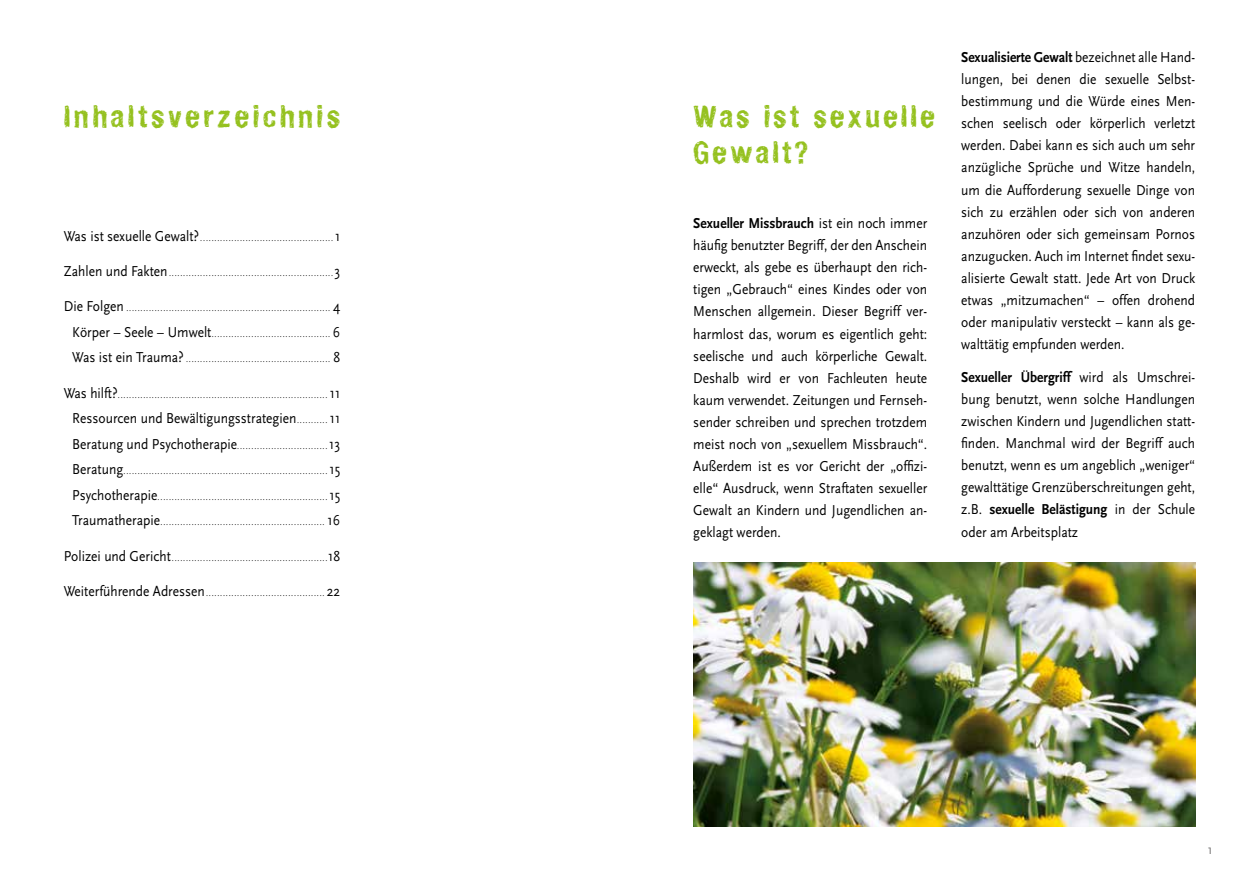
<style>
.page{position:relative;width:1259px;height:893px;background:#fff}
.page>*{position:absolute;margin:0;border:0;box-sizing:border-box;transform-origin:0 0}
.t1{font:700 30px/36px "Hand Vetica";letter-spacing:.1em;color:#95c11f}
.t2{font:15px/22px "Scala Sans";color:#000;text-align:justify;scale:.9 1}
.t3{font:13.5px "Scala Sans";color:#706f6f;scale:.9 1}
.t4{font:9px "Scala Sans";color:#000;scale:.9 1}
.s1{font-size:15px}
.s2{font-size:9px}
.s3{font-weight:700}
</style>
<div class="page">
<img style="left:693px;top:562px;width:502px;height:264px">
<h1 class="t1" style="left:64px;top:97px;width:278px">Inhaltsverzeichnis</h1>
<p class="t4" style="left:64px;top:233px;width:309px"><span class="s1">Was ist sexuelle Gewalt?</span>...............................................<span class="s1">1</span></p>
<p class="t4" style="left:64px;top:268px;width:309px"><span class="s1">Zahlen und Fakten</span>..........................................................<span class="s1">3</span></p>
<p class="t4" style="left:64px;top:304px;width:309px"><span class="s1">Die Folgen</span> ........................................................................ <span class="s1">4</span></p>
<p class="t4" style="left:72px;top:329px;width:299px"><span class="s1">Körper – Seele – Umwelt</span>.......................................... <span class="s1">6</span></p>
<p class="t4" style="left:72px;top:355px;width:299px"><span class="s1">Was ist ein Trauma?</span> ................................................... <span class="s1">8</span></p>
<p class="t4" style="left:64px;top:390px;width:309px"><span class="s1">Was hilft?</span>.......................................................................... <span class="s1">11</span></p>
<p class="t2" style="left:72px;top:408px;width:299px">Ressourcen und Bewältigungsstrategien<span class="s2">...........</span> 11</p>
<p class="t4" style="left:72px;top:441px;width:299px"><span class="s1">Beratung und Psychotherapie</span>................................<span class="s1">13</span></p>
<p class="t4" style="left:72px;top:466px;width:299px"><span class="s1">Beratung</span>........................................................................<span class="s1">15</span></p>
<p class="t4" style="left:72px;top:492px;width:299px"><span class="s1">Psychotherapie</span>............................................................<span class="s1">15</span></p>
<p class="t4" style="left:72px;top:517px;width:299px"><span class="s1">Traumatherapie</span>.......................................................... <span class="s1">16</span></p>
<p class="t4" style="left:64px;top:553px;width:309px"><span class="s1">Polizei und Gericht</span>.......................................................<span class="s1">18</span></p>
<p class="t4" style="left:64px;top:588px;width:309px"><span class="s1">Weiterführende Adressen</span>.......................................... <span class="s1">22</span></p>
<h1 class="t1" style="left:693px;top:97px;width:243px">Was ist sexuelle<br>Gewalt?</h1>
<p class="t2" style="left:693px;top:213px;width:261px"><span class="s3">Sexueller Missbrauch</span> ist ein noch immer häufig benutzter Begriff, der den Anschein erweckt, als gebe es überhaupt den rich&shy;tigen „Gebrauch“ eines Kindes oder von Menschen allgemein. Dieser Begriff ver&shy;harmlost das, worum es eigentlich geht: seelische und auch körperliche Gewalt.<br>Deshalb wird er von Fachleuten heute kaum verwendet. Zeitungen und Fernseh&shy;sender schreiben und sprechen trotzdem meist noch von „sexuellem Missbrauch“.<br>Außerdem ist es vor Gericht der „offizi&shy;elle“ Ausdruck, wenn Straftaten sexueller Gewalt an Kindern und Jugendlichen an&shy;geklagt werden.</p>
<p class="t2" style="left:961px;top:47px;width:261px"><span class="s3">Sexualisierte Gewalt</span> bezeichnet alle Hand&shy;lungen, bei denen die sexuelle Selbst&shy;bestimmung und die Würde eines Men&shy;schen seelisch oder körperlich verletzt werden. Dabei kann es sich auch um sehr anzügliche Sprüche und Witze handeln, um die Aufforderung sexuelle Dinge von sich zu erzählen oder sich von anderen anzuhören oder sich gemeinsam Pornos anzugucken. Auch im Internet findet sexu&shy;alisierte Gewalt statt. Jede Art von Druck etwas „mitzumachen“ – offen drohend oder manipulativ versteckt – kann als ge&shy;walttätig empfunden werden.</p>
<p class="t2" style="left:961px;top:367px;width:261px"><span class="s3">Sexueller Übergriff</span> wird als Umschrei&shy;bung benutzt, wenn solche Handlungen zwischen Kindern und Jugendlichen statt&shy;finden. Manchmal wird der Begriff auch benutzt, wenn es um angeblich „weniger“ gewalttätige Grenzüberschreitungen geht, z.B. <span class="s3">sexuelle Belästigung</span> in der Schule oder am Arbeitsplatz</p>
<p class="t3" style="left:1208px;top:842px;width:7px">1</p>
</div>
